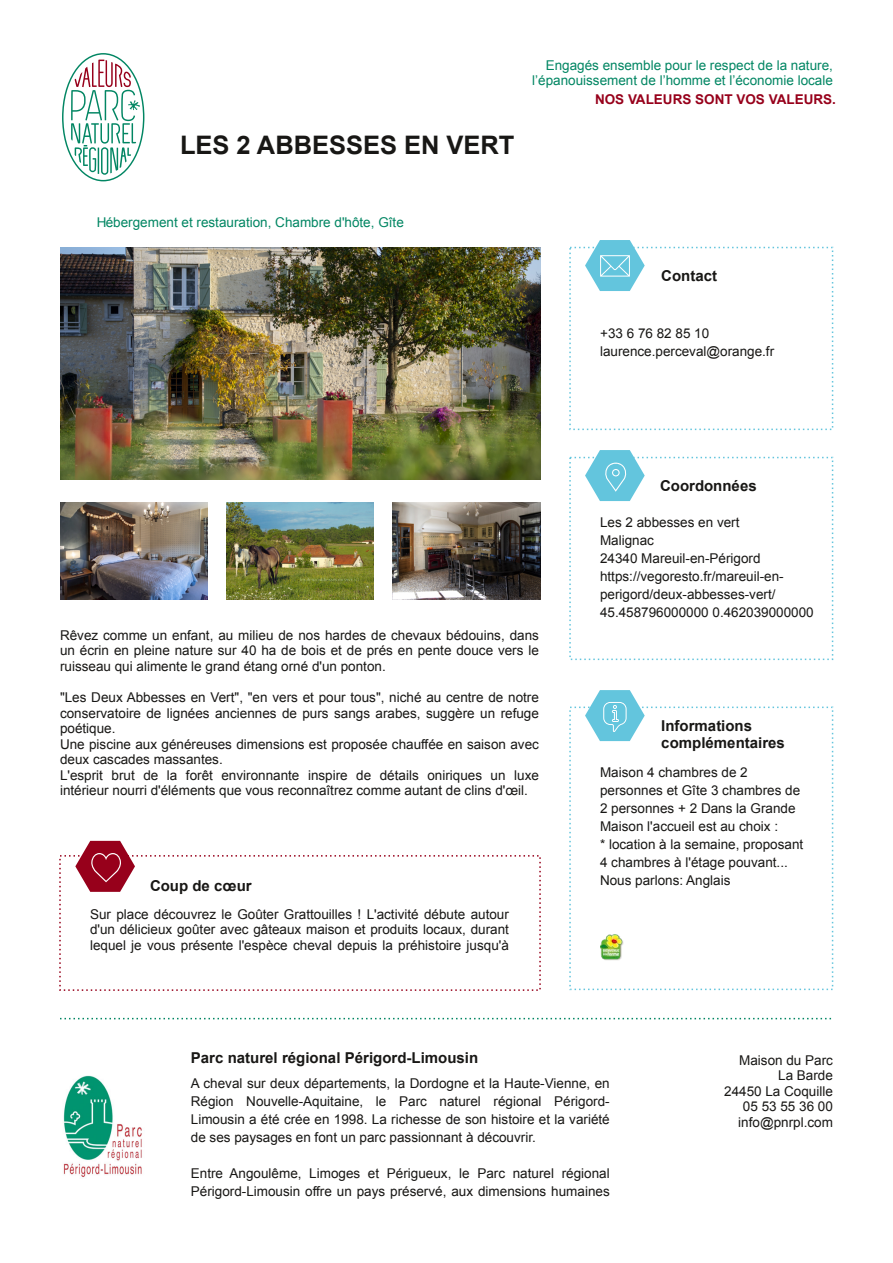
<style>
.page{position:relative;width:893px;height:1263px;background:#fff}
.page>*{position:absolute;margin:0;border:0;box-sizing:border-box;transform-origin:0 0}
.t1{font:700 25.5px "Arial";color:#181715}
.t2{font:700 15px/17.2px "Arial";color:#181715}
.t3{font:13.5px/18px "Arial";color:#181715}
.t4{font:13.5px/15.5px "Arial";color:#028663;text-align:right}
.t5{font:700 13.5px "Arial";color:#97001b}
</style>
<div class="page">
<img style="left:63px;top:1075px;width:79px;height:103px">
<svg style="left:60px;top:1018px;width:772px;height:1px"></svg>
<img style="left:600px;top:934px;width:23px;height:26px">
<svg style="left:585px;top:690px;width:60px;height:51px"></svg>
<svg style="left:585px;top:450px;width:60px;height:51px"></svg>
<svg style="left:585px;top:240px;width:60px;height:51px"></svg>
<svg style="left:75px;top:841px;width:60px;height:51px"></svg>
<img style="left:393px;top:502px;width:147px;height:98px">
<img style="left:226px;top:502px;width:148px;height:98px">
<img style="left:60px;top:502px;width:147px;height:98px">
<img style="left:60px;top:248px;width:480px;height:232px">
<svg style="left:62px;top:53px;width:83px;height:129px"></svg>
<p class="t4" style="left:532px;top:57px;width:302px">Engagés ensemble pour le respect de la nature, l’épanouissement de l’homme et l’économie locale</p>
<h1 class="t1" style="left:180px;top:131px;width:336px">LES 2 ABBESSES EN VERT</h1>
<p class="t4" style="left:96px;top:215px;width:309px">Hébergement et restauration, Chambre d'hôte, Gîte</p>
<p class="t3" style="left:60px;top:627px;width:480px;line-height:15.5px;text-align:justify">Rêvez comme un enfant, au milieu de nos hardes de chevaux bédouins, dans un écrin en pleine nature sur 40 ha de bois et de prés en pente douce vers le ruisseau qui alimente le grand étang orné d'un ponton.</p>
<p class="t3" style="left:60px;top:690px;width:480px;line-height:15.5px">"Les Deux Abbesses en Vert", "en vers et pour tous", niché au centre de notre conservatoire de lignées anciennes de purs sangs arabes, suggère un refuge poétique.<br>Une piscine aux généreuses dimensions est proposée chauffée en saison avec deux cascades massantes.<br>L'esprit brut de la forêt environnante inspire de détails oniriques un luxe intérieur nourri d'éléments que vous reconnaîtrez comme autant de clins d'œil.</p>
<p class="t2" style="left:150px;top:877px;width:103px">Coup de cœur</p>
<p class="t3" style="left:90px;top:906px;width:420px;line-height:15.5px;text-align:justify">Sur place découvrez le Goûter Grattouilles ! L'activité débute autour d'un délicieux goûter avec gâteaux maison et produits locaux, durant lequel je vous présente l'espèce cheval depuis la préhistoire jusqu'à</p>
<p class="t5" style="left:595px;top:92px;width:242px">NOS VALEURS SONT VOS VALEURS.</p>
<p class="t2" style="left:661px;top:267px;width:57px">Contact</p>
<p class="t3" style="left:600px;top:324px;width:176px">+33 6 76 82 85 10 laurence.perceval@orange.fr</p>
<p class="t2" style="left:660px;top:477px;width:98px">Coordonnées</p>
<p class="t3" style="left:600px;top:514px;width:215px">Les 2 abbesses en vert<br>Malignac<br>24340 Mareuil-en-Périgord https://vegoresto.fr/mareuil-en&shy;perigord/deux-abbesses-vert/<br>45.458796000000 0.462039000000</p>
<p class="t2" style="left:661px;top:717px;width:125px">Informations complémentaires</p>
<p class="t3" style="left:600px;top:763px;width:205px">Maison 4 chambres de 2 personnes et Gîte 3 chambres de<br>2 personnes + 2 Dans la Grande<br>Maison l'accueil est au choix :<br>* location à la semaine, proposant<br>4 chambres à l'étage pouvant...<br>Nous parlons: Anglais</p>
<p class="t2" style="left:191px;top:1049px;width:289px">Parc naturel régional Périgord-Limousin</p>
<p class="t3" style="left:191px;top:1074px;width:420px;text-align:justify">A cheval sur deux départements, la Dordogne et la Haute-Vienne, en Région Nouvelle-Aquitaine, le Parc naturel régional Périgord-Limousin a été crée en 1998. La richesse de son histoire et la variété de ses paysages en font un parc passionnant à découvrir.</p>
<p class="t3" style="left:191px;top:1164px;width:420px">Entre Angoulême, Limoges et Périgueux, le Parc naturel régional<br>Périgord-Limousin offre un pays préservé, aux dimensions humaines</p>
<p class="t3" style="left:724px;top:1052px;width:110px;line-height:15.5px;text-align:right">Maison du Parc<br>La Barde<br>24450 La Coquille<br>05 53 55 36 00 info@pnrpl.com</p>
</div>
